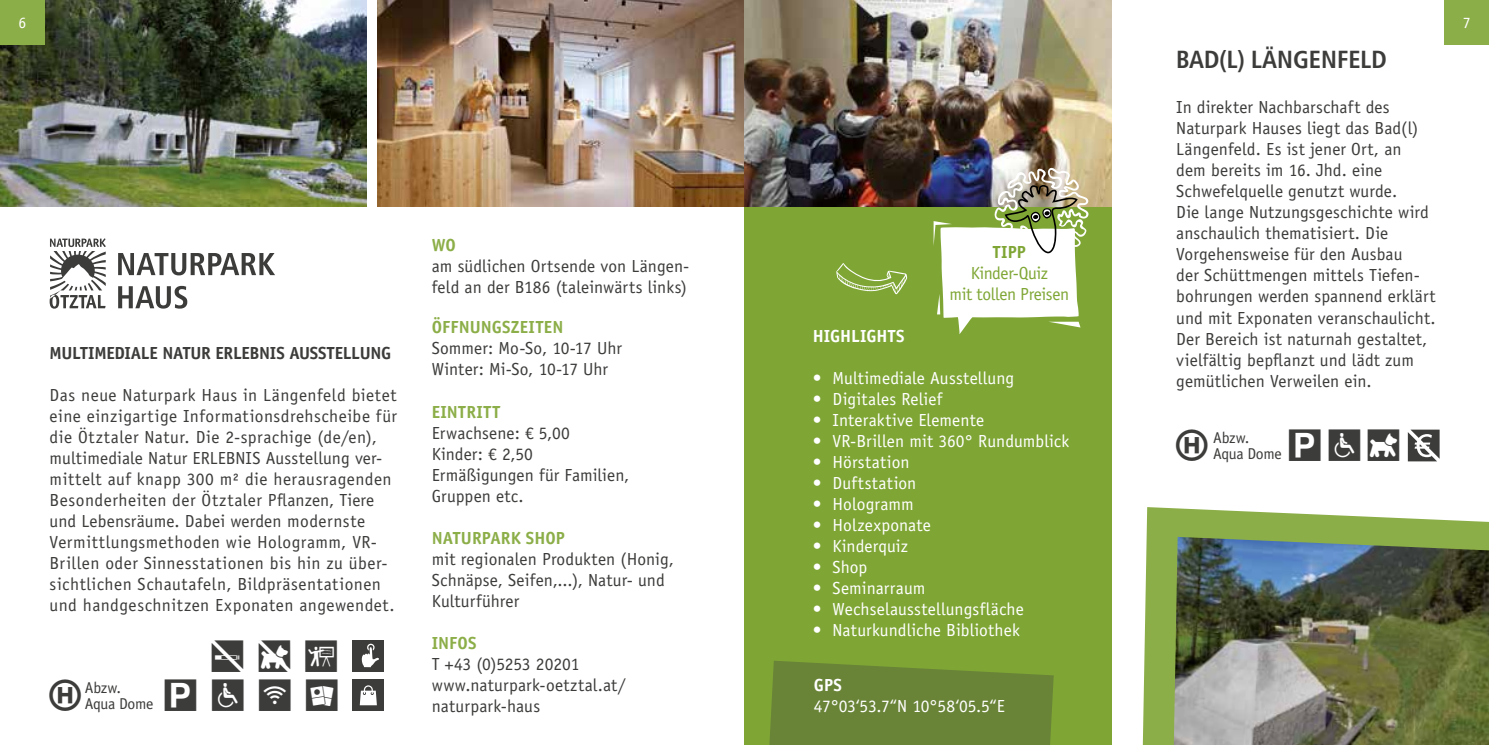
<style>
.page{position:relative;width:1489px;height:745px;background:#fff}
.page>*{position:absolute;margin:0;border:0;box-sizing:border-box;transform-origin:0 0}
.t1{font:31.5px "Oetztal Pikto Allgem Set 1 Font";color:#3c3c3b}
.t2{font:31.5px "Oetztal Pikto Unterku Set 1 Font";color:#3c3c3b}
.t3{font:700 condensed 24.5px "Frutiger LT";color:#3c3c3b}
.t4{font:17.5px/21px "Officina Sans Std";letter-spacing:.015em;color:#3c3c3b}
.t5{font:17.5px "Officina Sans Std";letter-spacing:.005em;color:#fff}
.t6{font:700 17.5px "Officina Sans Std";letter-spacing:.005em;color:#8cae48}
.t7{font:700 17.5px "Officina Sans Std";letter-spacing:-.02em;color:#3c3c3b}
.t8{font:17.5px/21px "Officina Sans Std";letter-spacing:-.025em;color:#7fa635;text-align:center}
.t9{font:17.5px "Officina Sans Std";letter-spacing:-.015em;color:#fff}
.t10{font:700 17.5px "Officina Sans Std";color:#fff}
.t11{font:700 17.5px "Officina Sans Std";color:#7fa635}
.t12{font:15.75px/15.8px "Officina Sans Std";letter-spacing:-.02em;color:#3c3c3b}
.t13{font:15.75px "Officina Sans Std";color:#fff}
.s1{font-family:"Oetztal Pikto Allgem Set 2"}
.s2{font-family:"Oetztal Pikto Unterku Set 2 Font"}
.s3{font-family:"Oetztal Pikto Infrastruktu Font"}
</style>
<div class="page">
<div style="left:744px;top:0;width:367px;height:744px;background:#7fa635"></div>
<img style="left:0;top:0;width:1111px;height:206px">
<svg style="left:769px;top:661px;width:284px;height:83px;background:#6b8736"></svg>
<div style="left:0;top:0;width:45px;height:45px;background:#8cae48"></div>
<div style="left:1444px;top:0;width:44px;height:45px;background:#8cae48"></div>
<svg style="left:1142px;top:507px;width:346px;height:237px;fill:#8cae48"></svg>
<img style="left:1173px;top:536px;width:315px;height:208px">
<div style="left:367px;top:0;width:10px;height:208px;background:#fff"></div>
<svg style="left:50px;top:238px;width:56px;height:70px"></svg>
<div style="left:352px;top:639px;width:32px;height:32px;background:#3c3c3b"></div>
<svg style="left:361px;top:643px;width:18px;height:23px"></svg>
<svg style="left:1407px;top:429px;width:32px;height:32px"></svg>
<div style="left:352px;top:679px;width:32px;height:31px;background:#3c3c3b"></div>
<svg style="left:360px;top:685px;width:17px;height:19px"></svg>
<svg style="left:933px;top:166px;width:157px;height:168px"></svg>
<svg style="left:836px;top:263px;width:71px;height:31px"></svg>
<svg style="left:118px;top:253px;width:157px;height:22px"></svg>
<svg style="left:118px;top:286px;width:69px;height:22px"></svg>
<p class="t13" style="left:18px;top:13px;width:9px">6</p>
<p class="t13" style="left:1462px;top:13px;width:9px">7</p>
<p class="t7" style="left:50px;top:342px;width:343px">MULTIMEDIALE NATUR ERLEBNIS AUSSTELLUNG</p>
<p class="t4" style="left:50px;top:384px;width:349px">Das neue Naturpark Haus in Längenfeld bietet eine einzigartige Informationsdrehscheibe für die Ötztaler Natur. Die 2-sprachige (de/en), multimediale Natur ERLEBNIS Ausstellung ver&shy;mittelt auf knapp 300 m² die herausragenden Besonderheiten der Ötztaler Pflanzen, Tiere und Lebensräume. Dabei werden modernste Vermittlungsmethoden wie Hologramm, VR-Brillen oder Sinnesstationen bis hin zu über&shy;sichtlichen Schautafeln, Bildpräsentationen und handgeschnitzen Exponaten angewendet.</p>
<h1 class="t2" style="left:212px;top:640px;width:127px">= <span class="s1">L</span> <span class="s2">R</span></h1>
<h1 class="t1" style="left:50px;top:679px;width:33px">r</h1>
<h1 class="t1" style="left:165px;top:679px;width:174px">G <span class="s3">H</span> <span class="s1">Ü</span> P</h1>
<p class="t12" style="left:85px;top:679px;width:70px">Abzw.<br>Aqua Dome</p>
<p class="t6" style="left:432px;top:234px;width:26px">WO</p>
<p class="t4" style="left:432px;top:255px;width:259px">am südlichen Ortsende von Längen&shy;feld an der B186 (taleinwärts links)</p>
<p class="t6" style="left:432px;top:316px;width:133px">ÖFFNUNGSZEITEN</p>
<p class="t4" style="left:432px;top:338px;width:192px">Sommer: Mo-So, 10-17 Uhr<br>Winter: Mi-So, 10-17 Uhr</p>
<p class="t6" style="left:432px;top:400px;width:70px">EINTRITT</p>
<p class="t4" style="left:432px;top:422px;width:199px">Erwachsene: € 5,00<br>Kinder: € 2,50<br>Ermäßigungen für Familien,<br>Gruppen etc.</p>
<p class="t6" style="left:432px;top:526px;width:135px">NATURPARK SHOP</p>
<p class="t4" style="left:432px;top:548px;width:244px">mit regionalen Produkten (Honig,<br>Schnäpse, Seifen,...), Natur- und<br>Kulturführer</p>
<p class="t6" style="left:432px;top:631px;width:46px">INFOS</p>
<p class="t4" style="left:432px;top:653px;width:195px">T +43 (0)5253 20201 www.naturpark-oetztal.at/ naturpark-haus</p>
<p class="t11" style="left:992px;top:241px;width:35px">TIPP</p>
<p class="t8" style="left:949px;top:263px;width:121px">Kinder-Quiz<br>mit tollen Preisen</p>
<p class="t10" style="left:812px;top:324px;width:93px">HIGHLIGHTS</p>
<p class="t5" style="left:812px;top:367px;width:203px">• Multimediale Ausstellung</p>
<p class="t5" style="left:812px;top:388px;width:131px">• Digitales Relief</p>
<p class="t5" style="left:812px;top:409px;width:173px">• Interaktive Elemente</p>
<p class="t5" style="left:812px;top:430px;width:258px">• VR-Brillen mit 360° Rundumblick</p>
<p class="t5" style="left:812px;top:451px;width:98px">• Hörstation</p>
<p class="t5" style="left:812px;top:472px;width:105px">• Duftstation</p>
<p class="t5" style="left:812px;top:493px;width:103px">• Hologramm</p>
<p class="t5" style="left:812px;top:514px;width:120px">• Holzexponate</p>
<p class="t5" style="left:812px;top:535px;width:97px">• Kinderquiz</p>
<p class="t5" style="left:812px;top:556px;width:56px">• Shop</p>
<p class="t5" style="left:812px;top:577px;width:114px">• Seminarraum</p>
<p class="t5" style="left:812px;top:598px;width:213px">• Wechselausstellungsfläche</p>
<p class="t5" style="left:812px;top:619px;width:208px">• Naturkundliche Bibliothek</p>
<p class="t10" style="left:813px;top:673px;width:30px">GPS</p>
<p class="t9" style="left:813px;top:695px;width:192px">47°03‘53.7“N 10°58‘05.5“E</p>
<h2 class="t3" style="left:1175px;top:45px;width:212px">BAD(L) LÄNGENFELD</h2>
<p class="t4" style="left:1176px;top:97px;width:261px">In direkter Nachbarschaft des<br>Naturpark Hauses liegt das Bad(l)<br>Längenfeld. Es ist jener Ort, an<br>dem bereits im 16. Jhd. eine<br>Schwefelquelle genutzt wurde.<br>Die lange Nutzungsgeschichte wird anschaulich thematisiert. Die<br>Vorgehensweise für den Ausbau<br>der Schüttmengen mittels Tiefen&shy;bohrungen werden spannend erklärt und mit Exponaten veranschaulicht.<br>Der Bereich ist naturnah gestaltet, vielfältig bepflanzt und lädt zum gemütlichen Verweilen ein.</p>
<h1 class="t1" style="left:1176px;top:430px;width:33px">r</h1>
<h1 class="t1" style="left:1289px;top:430px;width:112px">G <span class="s3">H</span> <span class="s1">K</span></h1>
<p class="t12" style="left:1212px;top:430px;width:70px">Abzw.<br>Aqua Dome</p>
</div>
